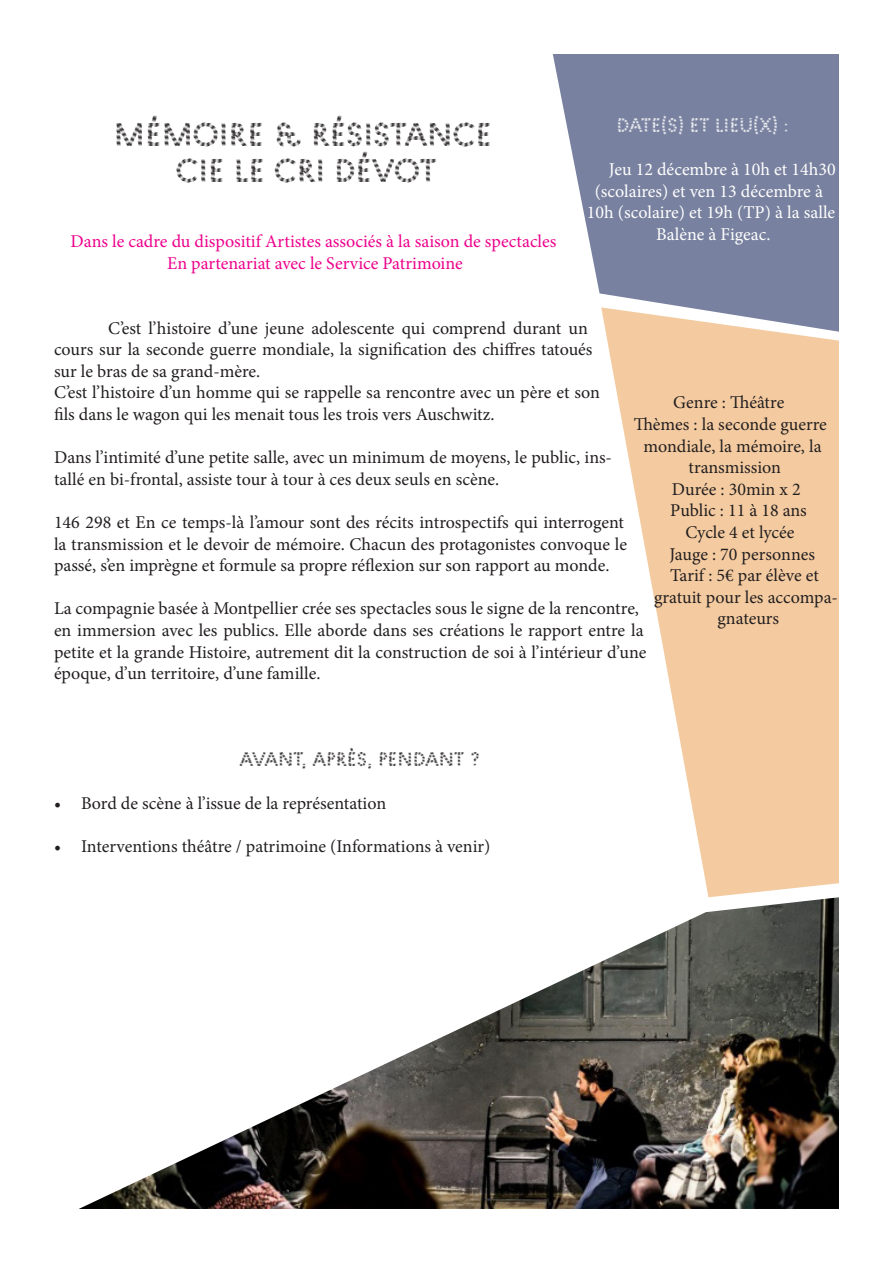
<style>
.page{position:relative;width:893px;height:1263px;background:#fff}
.page>*{position:absolute;margin:0;border:0;box-sizing:border-box;transform-origin:0 0}
.t1{font:30px "Pattern No 5 Coarse";color:#231f20}
.t2{font:18px/21.6px "Minion Pro";color:#231f20}
.t3{font:18px "Minion Pro";color:#ed028c}
.t4{font:18px "Minion Pro";color:#fff}
.t5{font:18px "Pattern No 5 Coarse";color:#231f20}
.t6{font:18px "Pattern No 5 Coarse";color:#fff}
</style>
<div class="page">
<svg style="left:553px;top:54px;width:286px;height:253px;background:#848da8"></svg>
<svg style="left:601px;top:307px;width:238px;height:590px;fill:#f4cba0"></svg>
<img style="left:79px;top:897px;width:760px;height:312px">
<p class="t1" style="left:114px;top:113px;width:380px">MÉMOIRE &amp; RÉSISTANCE</p>
<p class="t1" style="left:176px;top:149px;width:262px">CIE LE CRI DÉVOT</p>
<p class="t3" style="left:71px;top:229px;width:487px">Dans le cadre du dispositif Artistes associés à la saison de spectacles</p>
<p class="t3" style="left:167px;top:251px;width:297px">En partenariat avec le Service Patrimoine</p>
<p class="t6" style="left:617px;top:112px;width:174px">DATE(S) ET LIEU(X) :</p>
<p class="t4" style="left:609px;top:157px;width:228px">Jeu 12 décembre à 10h et 14h30</p>
<p class="t4" style="left:595px;top:179px;width:230px">(scolaires) et ven 13 décembre à</p>
<p class="t4" style="left:587px;top:200px;width:250px">10h (scolaire) et 19h (TP) à la salle</p>
<p class="t4" style="left:656px;top:222px;width:116px">Balène à Figeac.</p>
<p class="t2" style="left:54px;top:317px;width:540px;text-indent:54px">C’est l’histoire d’une jeune adolescente qui comprend durant un cours sur la seconde guerre mondiale, la signification des chiffres tatoués sur le bras de sa grand-mère.</p>
<p class="t2" style="left:54px;top:382px;width:547px">C’est l’histoire d’un homme qui se rappelle sa rencontre avec un père et son fils dans le wagon qui les menait tous les trois vers Auschwitz.</p>
<p class="t2" style="left:54px;top:447px;width:560px">Dans l’intimité d’une petite salle, avec un minimum de moyens, le public, ins&shy;tallé en bi-frontal, assiste tour à tour à ces deux seuls en scène.</p>
<p class="t2" style="left:54px;top:511px;width:574px">146 298 et En ce temps-là l’amour sont des récits introspectifs qui interrogent la transmission et le devoir de mémoire. Chacun des protagonistes convoque le passé, s’en imprègne et formule sa propre réflexion sur son rapport au monde.</p>
<p class="t2" style="left:54px;top:598px;width:594px">La compagnie basée à Montpellier crée ses spectacles sous le signe de la rencontre, en immersion avec les publics. Elle aborde dans ses créations le rapport entre la petite et la grande Histoire, autrement dit la construction de soi à l’intérieur d’une époque, d’un territoire, d’une famille.</p>
<p class="t2" style="left:673px;top:392px;width:113px">Genre : Théâtre</p>
<p class="t2" style="left:634px;top:414px;width:195px;text-align:center">Thèmes : la seconde guerre mondiale, la mémoire, la transmission</p>
<p class="t2" style="left:672px;top:478px;width:130px">Durée : 30min x 2</p>
<p class="t2" style="left:670px;top:500px;width:138px">Public : 11 à 18 ans</p>
<p class="t2" style="left:685px;top:522px;width:111px">Cycle 4 et lycée</p>
<p class="t2" style="left:669px;top:543px;width:147px">Jauge : 70 personnes</p>
<p class="t2" style="left:654px;top:565px;width:185px;text-align:center">Tarif : 5€ par élève et gratuit pour les accompa&shy;gnateurs</p>
<p class="t5" style="left:239px;top:746px;width:243px">AVANT, APRÈS, PENDANT ?</p>
<p class="t2" style="left:54px;top:792px;width:334px">• Bord de scène à l’issue de la représentation</p>
<p class="t2" style="left:54px;top:835px;width:438px">• Interventions théâtre / patrimoine (Informations à venir)</p>
</div>
